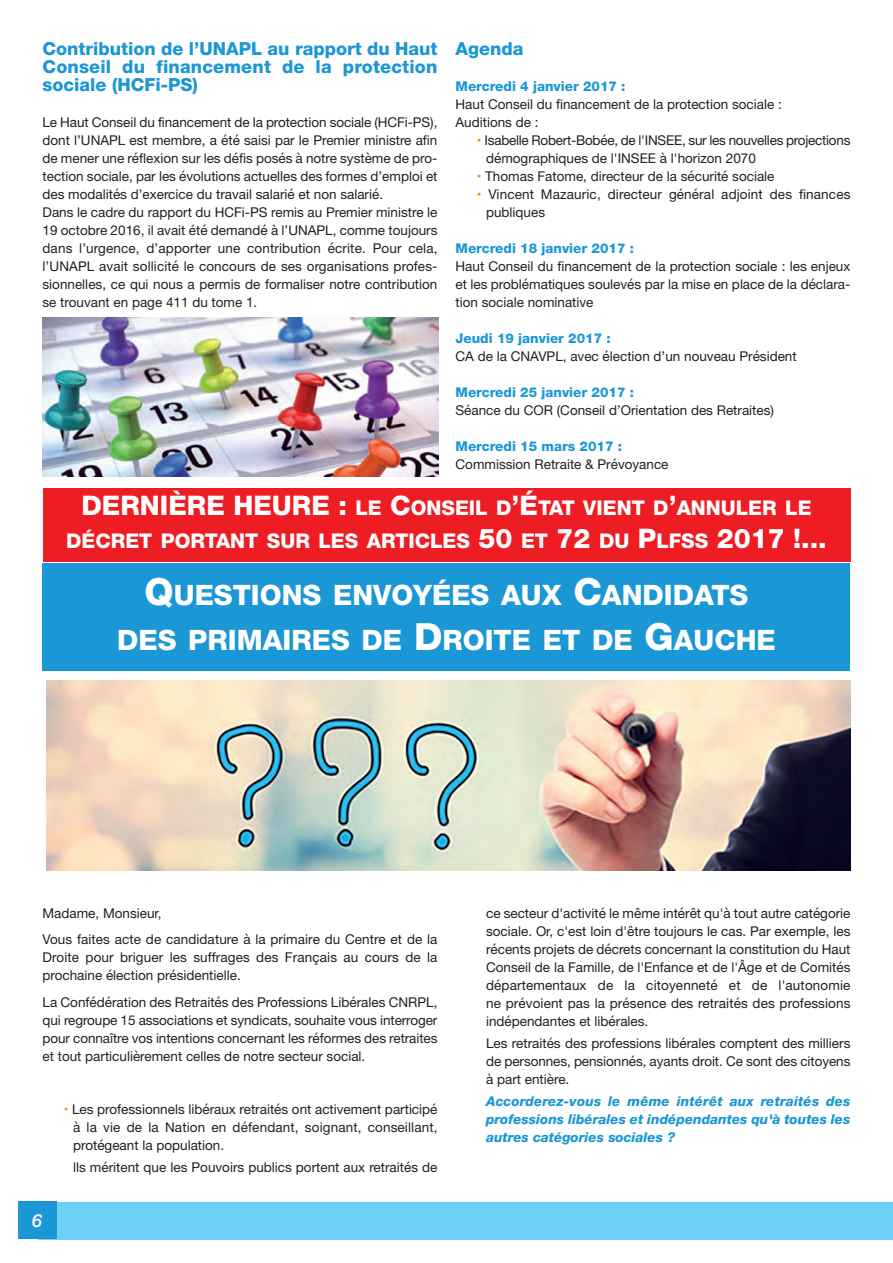
<style>
.page{position:relative;width:893px;height:1263px;background:#fff}
.page>*{position:absolute;margin:0;border:0;box-sizing:border-box;transform-origin:0 0}
.t1{font:800 28.2px/45px "Helvetica Neue";color:#fff;text-align:center}
.t2{font:800 20.25px/32.4px "Helvetica Neue";color:#fff;text-align:center}
.t3{font:800 18px/18px "Helvetica Neue";letter-spacing:.01em;color:#1c97d5;text-align:justify}
.t4{font:italic 500 18px "Helvetica Neue";color:#fff}
.t5{font:13.5px/18px "Helvetica Neue";color:#231f20}
.t6{font:italic 800 13.5px/18px "Helvetica Neue";color:#1c97d5;text-align:justify}
.t7{font:800 13.5px "Helvetica Neue";color:#1c97d5}
.t8{font:13.5px/18px "Helvetica Neue";letter-spacing:-.02em;color:#231f20}
.s1{color:#f49225}
.s2{font-size:27px}
.s3{font-size:37.5px}
</style>
<div class="page">
<div style="left:38px;top:1202px;width:855px;height:38px;background:#6bcff6"></div>
<div style="left:18px;top:1201px;width:38px;height:38px;background:#1c97d5"></div>
<img style="left:43px;top:318px;width:395px;height:158px">
<div style="left:43px;top:564px;width:807px;height:107px;background:#1c97d5"></div>
<div style="left:43px;top:488px;width:807px;height:73px;background:#ee1d23"></div>
<img style="left:47px;top:681px;width:803px;height:190px">
<h3 class="t3" style="left:43px;top:42px;width:396px">Contribution de l’UNAPL au rapport du Haut Conseil du financement de la protection sociale (HCFi-PS)</h3>
<p class="t5" style="left:43px;top:115px;width:396px">Le Haut Conseil du financement de la protection sociale (HCFi-PS), dont l’UNAPL est membre, a été saisi par le Premier ministre afin de mener une réflexion sur les défis posés à notre système de pro&shy;tection sociale, par les évolutions actuelles des formes d’emploi et des modalités d’exercice du travail salarié et non salarié.<br>Dans le cadre du rapport du HCFi-PS remis au Premier ministre le 19 octobre 2016, il avait été demandé à l’UNAPL, comme toujours dans l’urgence, d’apporter une contribution écrite. Pour cela, l’UNAPL avait sollicité le concours de ses organisations profes&shy;sionnelles, ce qui nous a permis de formaliser notre contribution se trouvant en page 411 du tome 1.</p>
<h3 class="t3" style="left:455px;top:42px;width:70px">Agenda</h3>
<p class="t7" style="left:455px;top:82px;width:172px">Mercredi 4 janvier 2017 :</p>
<p class="t5" style="left:455px;top:97px;width:328px">Haut Conseil du financement de la protection sociale :<br>Auditions de :</p>
<p class="t8" style="left:486px;top:133px;width:366px;text-indent:-9px"><span class="s1">•</span> Isabelle Robert-Bobée, de l'INSEE, sur les nouvelles projections démographiques de l'INSEE à l'horizon 2070</p>
<p class="t5" style="left:477px;top:169px;width:299px"><span class="s1">•</span> Thomas Fatome, directeur de la sécurité sociale</p>
<p class="t5" style="left:486px;top:187px;width:366px;text-indent:-9px"><span class="s1">•</span> Vincent Mazauric, directeur général adjoint des finances publiques</p>
<p class="t7" style="left:455px;top:244px;width:180px">Mercredi 18 janvier 2017 :</p>
<p class="t5" style="left:455px;top:259px;width:396px;text-align:justify">Haut Conseil du financement de la protection sociale : les enjeux et les problématiques soulevés par la mise en place de la déclara&shy;tion sociale nominative</p>
<p class="t7" style="left:455px;top:334px;width:157px">Jeudi 19 janvier 2017 :</p>
<p class="t5" style="left:455px;top:349px;width:343px">CA de la CNAVPL, avec élection d’un nouveau Président</p>
<p class="t7" style="left:455px;top:388px;width:180px">Mercredi 25 janvier 2017 :</p>
<p class="t5" style="left:455px;top:403px;width:320px">Séance du COR (Conseil d’Orientation des Retraites)</p>
<p class="t7" style="left:455px;top:442px;width:168px">Mercredi 15 mars 2017 :</p>
<p class="t5" style="left:455px;top:457px;width:215px">Commission Retraite &amp; Prévoyance</p>
<h2 class="t2" style="left:66px;top:494px;width:762px"><span class="s2">DERNIÈRE HEURE :</span> LE <span class="s2">C</span>ONSEIL D<span class="s2">’É</span>TAT VIENT D<span class="s2">’</span>ANNULER LE<br>DÉCRET PORTANT SUR LES ARTICLES <span class="s2">50</span> ET <span class="s2">72</span> DU <span class="s2">P</span>LFSS <span class="s2">2017 !...</span></h2>
<h1 class="t1" style="left:117px;top:574px;width:660px"><span class="s3">Q</span>UESTIONS ENVOYÉES AUX <span class="s3">C</span>ANDIDATS<br>DES PRIMAIRES DE <span class="s3">D</span>ROITE ET DE <span class="s3">G</span>AUCHE</h1>
<p class="t5" style="left:43px;top:901px;width:396px;line-height:26.5px">Madame, Monsieur,<br>Vous faites acte de candidature à la primaire du Centre et de la</p>
<p class="t5" style="left:43px;top:950px;width:396px">Droite pour briguer les suffrages des Français au cours de la prochaine élection présidentielle.</p>
<p class="t5" style="left:43px;top:994px;width:396px;text-align:justify">La Confédération des Retraités des Professions Libérales CNRPL, qui regroupe 15 associations et syndicats, souhaite vous interroger pour connaître vos intentions concernant les réformes des retraites et tout particulièrement celles de notre secteur social.</p>
<p class="t5" style="left:73px;top:1101px;width:366px;text-align:justify;text-indent:-9px"><span class="s1">•</span> Les professionnels libéraux retraités ont activement participé à la vie de la Nation en défendant, soignant, conseillant, protégeant la population.</p>
<p class="t5" style="left:73px;top:1159px;width:366px">lls méritent que les Pouvoirs publics portent aux retraités de</p>
<h3 class="t4" style="left:32px;top:1210px;width:12px">6</h3>
<p class="t5" style="left:486px;top:905px;width:366px;text-align:justify">ce secteur d'activité le même intérêt qu'à tout autre catégorie sociale. Or, c'est loin d'être toujours le cas. Par exemple, les récents projets de décrets concernant la constitution du Haut Conseil de la Famille, de l'Enfance et de l'Âge et de Comités départementaux de la citoyenneté et de l'autonomie ne prévoient pas la présence des retraités des professions indépendantes et libérales.</p>
<p class="t5" style="left:486px;top:1035px;width:366px;text-align:justify">Les retraités des professions libérales comptent des milliers de personnes, pensionnés, ayants droit. Ce sont des citoyens à part entière.</p>
<p class="t6" style="left:486px;top:1093px;width:366px">Accorderez-vous le même intérêt aux retraités des professions libérales et indépendantes qu'à toutes les autres catégories sociales ?</p>
</div>
